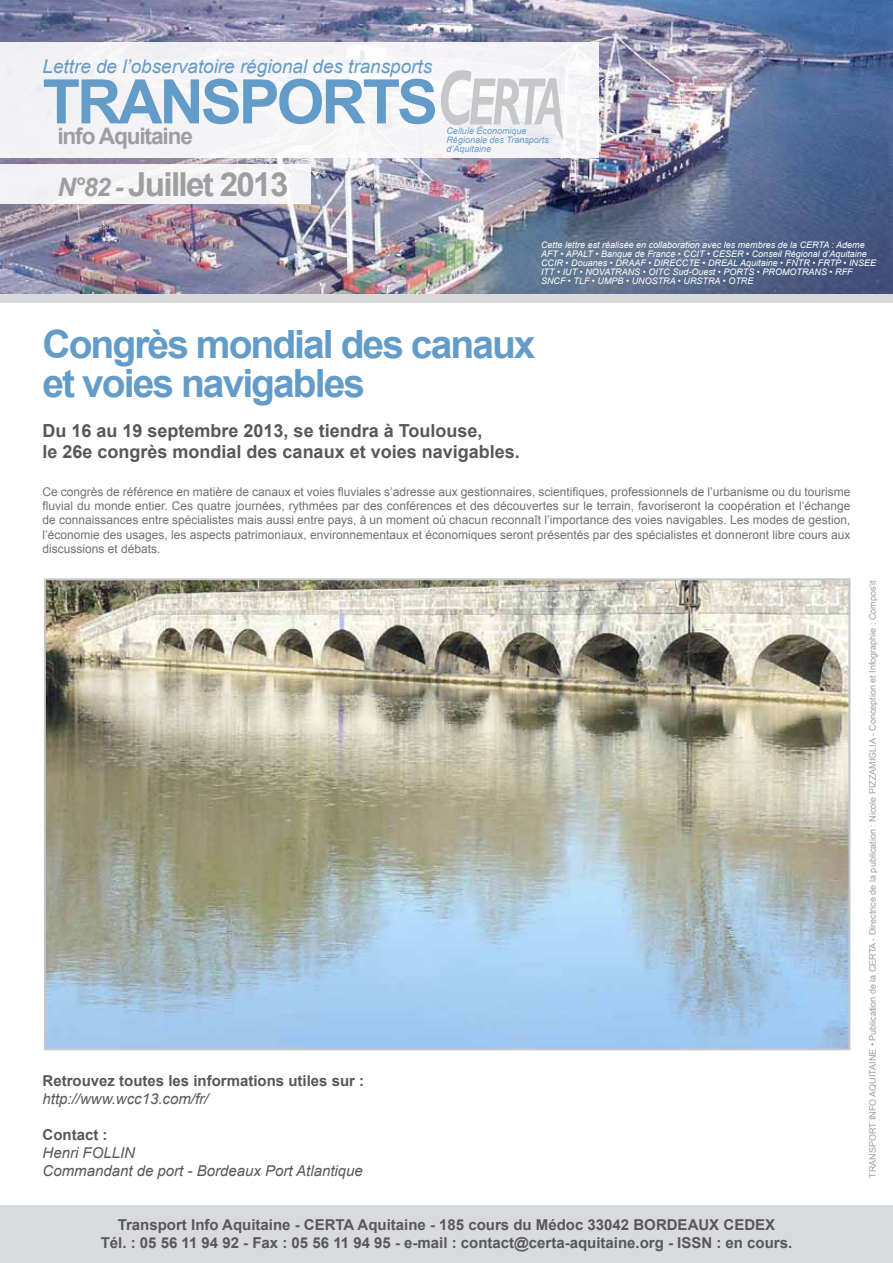
<style>
.page{position:relative;width:893px;height:1263px;background:#fff}
.page>*{position:absolute;margin:0;border:0;box-sizing:border-box;transform-origin:0 0}
.t1{font:700 61.5px "Arial";letter-spacing:-.05em;color:#639cc8}
.t2{font:700 39px/39px "Arial";letter-spacing:-.05em;color:#639cc8}
.t3{font:700 33.15px "Arial";letter-spacing:-.05em;color:#9c9e9f}
.t4{font:700 22.65px "Arial";letter-spacing:-.05em;color:#9c9e9f}
.t5{font:italic 18.9px "Arial";color:#639cc8}
.t6{font:700 18px/21.6px "Arial";color:#58585a}
.t7{font:700 15px/18px "Arial";color:#58585a;text-align:center}
.t8{font:italic 15px/18px "Arial";color:#58585a}
.t9{font:12px/14.4px "Arial";color:#707172;text-align:justify}
.t10{font:italic 9px/9px "Arial";color:#fff}
.t11{font:9px "Arial";color:#9c9e9f}
.t12{font:italic 9px/9px "Arial";color:#639cc8}
.s1{font-style:italic;font-size:25.5px}
</style>
<div class="page">
<div style="left:0;top:282px;width:893px;height:21px;background:#d9dadb"></div>
<div style="left:0;top:1205px;width:893px;height:58px;background:#d9dadb"></div>
<img style="left:0;top:0;width:893px;height:293px">
<div style="left:0;top:43px;width:598px;height:115px;background:#f4f3f5"></div>
<div style="left:0;top:165px;width:310px;height:39px;background:#f3f3f5"></div>
<svg style="left:441px;top:70px;width:122px;height:71px"></svg>
<img style="left:47px;top:581px;width:800px;height:466px">
<div style="left:44px;top:578px;width:806px;height:472px;border:2px solid #c6c7c8"></div>
<h3 class="t5" style="left:43px;top:55px;width:391px">Lettre de l’observatoire régional des transports</h3>
<h1 class="t1" style="left:43px;top:67px;width:397px">TRANSPORTS</h1>
<h3 class="t4" style="left:57px;top:123px;width:137px">info Aquitaine</h3>
<h3 class="t3" style="left:57px;top:165px;width:233px"><span class="s1">N°82 -</span> Juillet 2013</h3>
<p class="t12" style="left:446px;top:126px;width:104px">Cellule Économique<br>Régionale des Transports d’Aquitaine</p>
<p class="t10" style="left:541px;top:240px;width:336px">Cette lettre est réalisée en collaboration avec les membres de la CERTA : Ademe AFT • APALT • Banque de France • CCIT • CESER • Conseil Régional d’Aquitaine CCIR • Douanes • DRAAF • DIRECCTE • DREAL Aquitaine • FNTR • FRTP • INSEE ITT • IUT • NOVATRANS • OITC Sud-Ouest • PORTS • PROMOTRANS • RFF SNCF • TLF • UMPB • UNOSTRA • URSTRA • OTRE</p>
<h2 class="t2" style="left:43px;top:325px;width:495px">Congrès mondial des canaux et voies navigables</h2>
<h3 class="t6" style="left:43px;top:419px;width:479px">Du 16 au 19 septembre 2013, se tiendra à Toulouse,<br>le 26e congrès mondial des canaux et voies navigables.</h3>
<p class="t9" style="left:43px;top:484px;width:809px">Ce congrès de référence en matière de canaux et voies fluviales s’adresse aux gestionnaires, scientifiques, professionnels de l’urbanisme ou du tourisme fluvial du monde entier. Ces quatre journées, rythmées par des conférences et des découvertes sur le terrain, favoriseront la coopération et l’échange de connaissances entre spécialistes mais aussi entre pays, à un moment où chacun reconnaît l’importance des voies navigables. Les modes de gestion, l’économie des usages, les aspects patrimoniaux, environnementaux et économiques seront présentés par des spécialistes et donneront libre cours aux discussions et débats.</p>
<p class="t7" style="left:43px;top:1071px;width:323px">Retrouvez toutes les informations utiles sur :</p>
<p class="t8" style="left:43px;top:1089px;width:167px">http://www.wcc13.com/fr/</p>
<p class="t7" style="left:43px;top:1125px;width:66px">Contact :</p>
<p class="t8" style="left:43px;top:1143px;width:322px">Henri FOLLIN<br>Commandant de port - Bordeaux Port Atlantique</p>
<p class="t7" style="left:101px;top:1216px;width:693px">Transport Info Aquitaine - CERTA Aquitaine - 185 cours du Médoc 33042 BORDEAUX CEDEX<br>Tél. : 05 56 11 94 92 - Fax : 05 56 11 94 95 - e-mail : contact@certa-aquitaine.org - ISSN : en cours.</p>
<p class="t11" style="left:868px;top:1178px;width:599px;rotate:-90deg">TRANSPORT INFO AQUITAINE • Publication de la CERTA - Directrice de la publication : Nicole PIZZAMIGLIA - Conception et Infographie : Compos’it</p>
</div>
